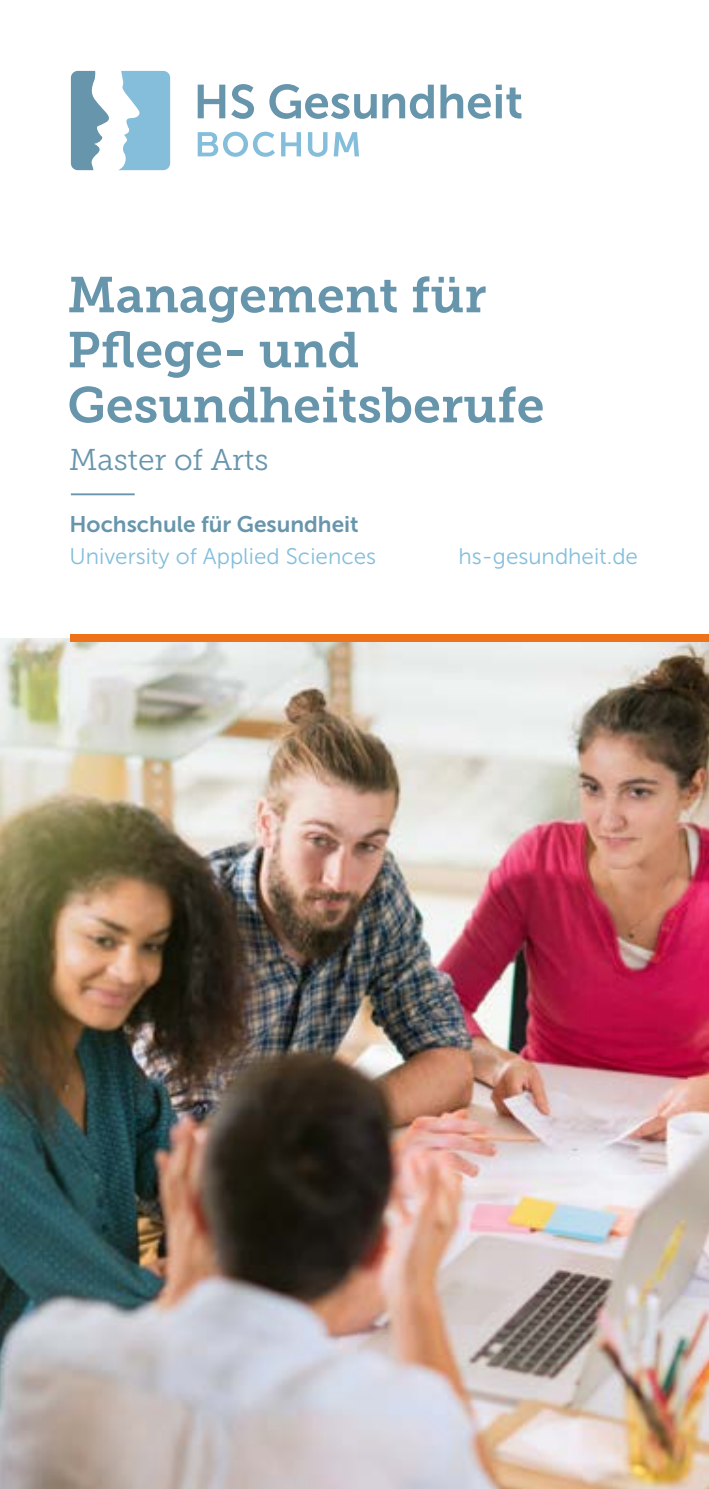
<style>
.page{position:relative;width:709px;height:1489px;background:#fff}
.page>*{position:absolute;margin:0;border:0;box-sizing:border-box;transform-origin:0 0}
.t1{font:50px/55px "Museo Slab 700";color:#6795ac}
.t2{font:30px "Museo Slab 300";color:#6795ac}
.t3{font:22.5px "Museo Sans 300";color:#84bedb}
.t4{font:22.5px "Museo Sans 700";color:#6795ac}
</style>
<div class="page">
<hr style="left:71px;top:493px;width:64px;height:2px;background:#6795ac">
<svg style="left:198px;top:85px;width:27px;height:33px"></svg>
<svg style="left:231px;top:84px;width:23px;height:35px"></svg>
<svg style="left:269px;top:84px;width:165px;height:35px"></svg>
<svg style="left:440px;top:85px;width:81px;height:34px"></svg>
<svg style="left:198px;top:132px;width:77px;height:25px"></svg>
<svg style="left:281px;top:132px;width:20px;height:24px"></svg>
<svg style="left:308px;top:132px;width:19px;height:25px"></svg>
<svg style="left:333px;top:132px;width:26px;height:24px"></svg>
<svg style="left:118px;top:71px;width:52px;height:99px"></svg>
<svg style="left:71px;top:71px;width:38px;height:99px"></svg>
<img style="left:0;top:638px;width:709px;height:850px">
<div style="left:71px;top:634px;width:638px;height:7px;background:#ee7219"></div>
<h1 class="t1" style="left:67px;top:268px;width:478px">Management für<br>Pflege- und<br>Gesundheitsberufe</h1>
<h2 class="t2" style="left:69px;top:443px;width:201px">Master of Arts</h2>
<p class="t4" style="left:69px;top:512px;width:291px">Hochschule für Gesundheit</p>
<p class="t3" style="left:69px;top:544px;width:308px">University of Applied Sciences</p>
<p class="t3" style="left:458px;top:544px;width:181px">hs-gesundheit.de</p>
</div>
